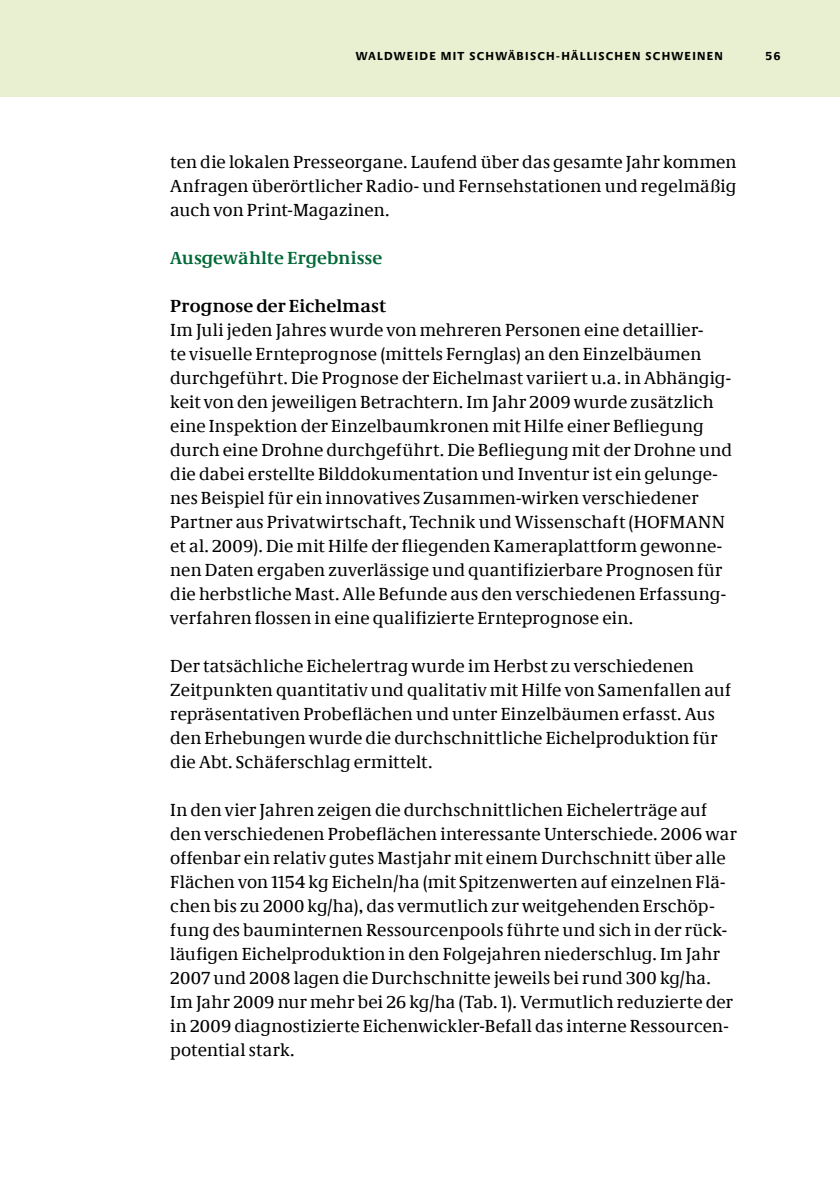
<style>
.page{position:relative;width:840px;height:1191px;background:#fff}
.page>*{position:absolute;margin:0;border:0;box-sizing:border-box;transform-origin:0 0}
.t1{font:18px/24px "Neue Demos";letter-spacing:.01em;color:#000}
.t2{font:700 18px "Neue Demos";letter-spacing:.015em;color:#006836}
.t3{font:700 18px "Neue Demos";letter-spacing:.015em;color:#000}
.t4{font:700 12px "Neue Praxis";letter-spacing:.105em;color:#000}
</style>
<div class="page">
<div style="left:0;top:0;width:839px;height:97px;background:#e9f0d1"></div>
<p class="t4" style="left:355px;top:48px;width:368px">WALDWEIDE MIT SCHWÄBI SCH-HÄLLISCHEN SCHWEINEN</p>
<p class="t4" style="left:765px;top:48px;width:17px">56</p>
<p class="t1" style="left:170px;top:149px;width:567px;text-align:justify">ten die lokalen Presseorgane. Laufend über das gesamte Jahr kommen Anfragen überörtlicher Radio- und Fernsehstationen und regelmäßig auch von Print-Magazinen.</p>
<p class="t2" style="left:170px;top:246px;width:213px">Ausgewählte Ergebnisse</p>
<p class="t3" style="left:170px;top:294px;width:217px">Prognose der Eichelmast</p>
<p class="t1" style="left:170px;top:317px;width:563px">Im Juli jeden Jahres wurde von mehreren Personen eine detaillier-<br>te visuelle Ernteprognose (mittels Fernglas) an den Einzelbäumen durchgeführt. Die Prognose der Eichelmast variiert u.a. in Abhängig&shy;keit von den jeweiligen Betrachtern. Im Jahr 2009 wurde zusätzlich eine Inspektion der Einzelbaumkronen mit Hilfe einer Befliegung durch eine Drohne durchgeführt. Die Befliegung mit der Drohne und die dabei erstellte Bilddokumentation und Inventur ist ein gelunge&shy;nes Beispiel für ein innovatives Zusammen-wirken verschiedener Partner aus Privatwirtschaft, Technik und Wissenschaft (HOFMANN et al. 2009). Die mit Hilfe der fliegenden Kameraplattform gewonne&shy;nen Daten ergaben zuverlässige und quantifizierbare Prognosen für die herbstliche Mast. Alle Befunde aus den verschiedenen Erfassung&shy;verfahren flossen in eine qualifizierte Ernteprognose ein.</p>
<p class="t1" style="left:170px;top:653px;width:562px">Der tatsächliche Eichelertrag wurde im Herbst zu verschiedenen Zeitpunkten quantitativ und qualitativ mit Hilfe von Samenfallen auf repräsentativen Probeflächen und unter Einzelbäumen erfasst. Aus den Erhebungen wurde die durchschnittliche Eichelproduktion für die Abt. Schäferschlag ermittelt.</p>
<p class="t1" style="left:170px;top:797px;width:568px">In den vier Jahren zeigen die durchschnittlichen Eichelerträge auf den verschiedenen Probeflächen interessante Unterschiede. 2006 war offenbar ein relativ gutes Mastjahr mit einem Durchschnitt über alle Flächen von 1154 kg Eicheln/ha (mit Spitzenwerten auf einzelnen Flä&shy;chen bis zu 2000 kg/ha), das vermutlich zur weitgehenden Erschöp&shy;fung des bauminternen Ressourcenpools führte und sich in der rück&shy;läufigen Eichelproduktion in den Folgejahren niederschlug. Im Jahr 2007 und 2008 lagen die Durchschnitte jeweils bei rund 300 kg/ha.<br>Im Jahr 2009 nur mehr bei 26 kg/ha (Tab. 1). Vermutlich reduzierte der in 2009 diagnostizierte Eichenwickler-Befall das interne Ressourcen&shy;potential stark.</p>
</div>
